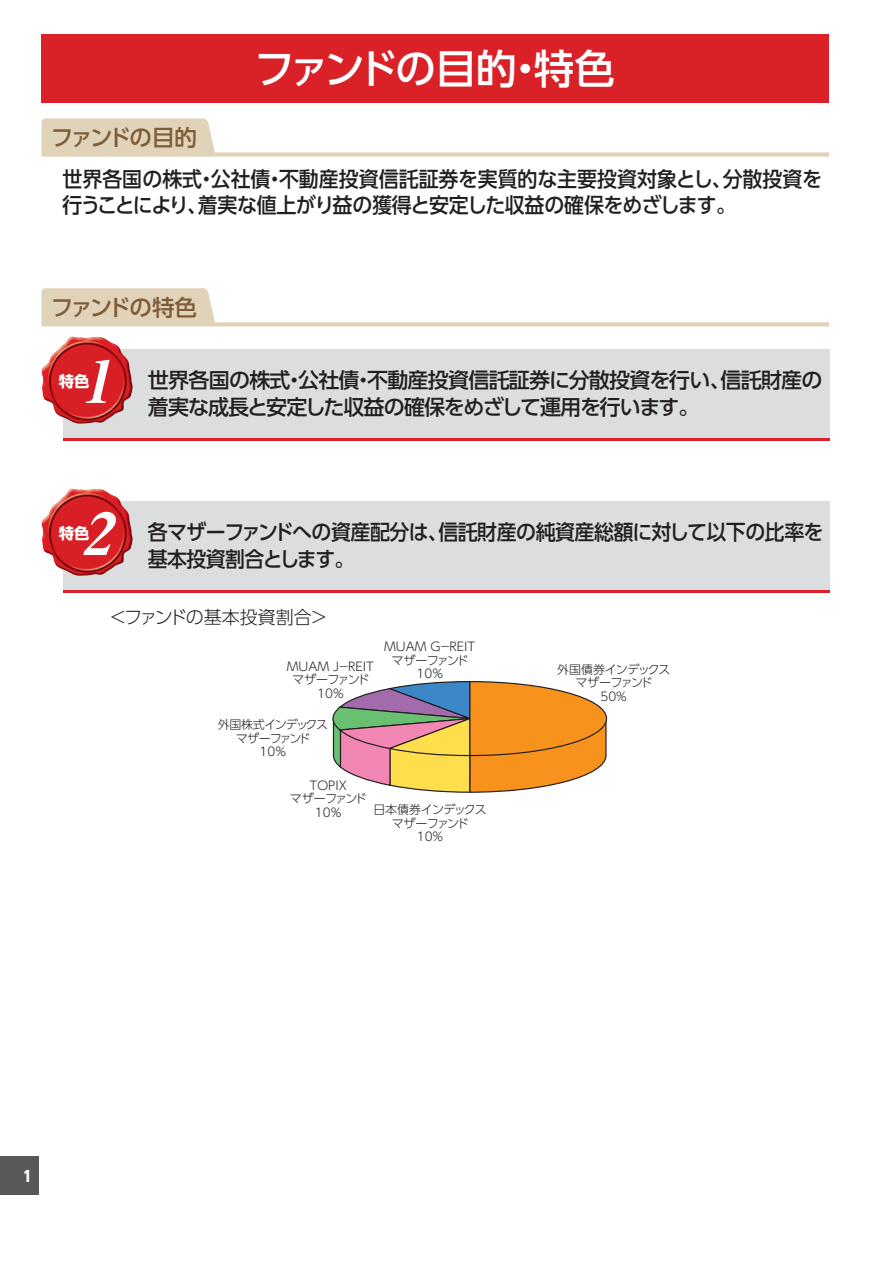
<style>
.page{position:relative;width:893px;height:1263px;background:#fff}
.page>*{position:absolute;margin:0;border:0;box-sizing:border-box;transform-origin:0 0}
.t1{font:italic 58.5px "Midashi Min Pr 5 MA31";color:#fff;scale:1.04 1}
.t2{font:500 40.5px "UD Shin Go Pro";letter-spacing:-.06em;color:#fff}
.t3{font:500 22.5px "UD Shin Go Pro";letter-spacing:-.095em;color:#7e5d36}
.t4{font:500 21px/25.5px "UD Shin Go Pro";letter-spacing:-.01em;color:#231f20;scale:.95 1}
.t5{font:500 21px/27px "UD Shin Go Pro";letter-spacing:-.035em;color:#231f20}
.t6{font:500 21px/27px "UD Shin Go Pro";letter-spacing:-.035em;color:#231f20;scale:.95 1}
.t7{font:300 18px "UD Shin Go Pro";color:#231f20}
.t8{font:700 15.3px "UD Shin Go Pro";color:#fff}
.t9{font:800 15px "UD Shin Go Pro";color:#fff;scale:.9 1}
.t10{font:300 12px/13.5px "UD Shin Go Pro";color:#231f20;text-align:center}
.t11{font:300 12px/13.5px "UD Shin Go Pro";letter-spacing:-.05em;color:#231f20;text-align:center}
.t12{font:300 12px/13.5px "UD Shin Go Pro";letter-spacing:-.085em;color:#231f20;text-align:center}
.t13{font:300 12px/13.5px "UD Shin Go Pro";letter-spacing:-.155em;color:#231f20;text-align:center}
</style>
<div class="page">
<div style="left:0;top:1157px;width:38px;height:38px;background:#57585a"></div>
<div style="left:41px;top:35px;width:788px;height:68px;background:#da2128"></div>
<svg style="left:41px;top:118px;width:788px;height:39px"></svg>
<svg style="left:41px;top:288px;width:788px;height:38px"></svg>
<div style="left:63px;top:349px;width:766px;height:92px;background:#dcdddf"></div>
<hr style="left:63px;top:438px;width:766px;height:3px;background:#da2128">
<img style="left:41px;top:337px;width:92px;height:87px">
<div style="left:63px;top:501px;width:766px;height:92px;background:#dcdddf"></div>
<hr style="left:63px;top:590px;width:766px;height:3px;background:#da2128">
<img style="left:41px;top:489px;width:92px;height:87px">
<svg style="left:332px;top:681px;width:276px;height:112px;background:#d7a468"></svg>
<h2 class="t2" style="left:254px;top:36px;width:362px">ファンドの目的・特色</h2>
<p class="t3" style="left:51px;top:119px;width:147px">ファンドの目的</p>
<p class="t4" style="left:62px;top:166px;width:801px">世界各国の株式・公社債・不動産投資信託証券を実質的な主要投資対象とし、分散投資を行うことにより、着実な値上がり益の獲得と安定した収益の確保をめざします。</p>
<p class="t3" style="left:51px;top:289px;width:148px">ファンドの特色</p>
<h1 class="t1" style="left:80px;top:336px;width:49px">1</h1>
<p class="t5" style="left:148px;top:366px;width:676px">世界各国の株式・公社債・不動産投資信託証券に分散投資を行い、信託財産の着実な成長と安定した収益の確保をめざして運用を行います。</p>
<p class="t8" style="left:59px;top:368px;width:32px">特色</p>
<h1 class="t1" style="left:80px;top:488px;width:49px">2</h1>
<p class="t6" style="left:148px;top:518px;width:713px">各マザーファンドへの資産配分は、信託財産の純資産総額に対して以下の比率を基本投資割合とします。</p>
<p class="t7" style="left:109px;top:602px;width:221px">＜ファンドの基本投資割合＞</p>
<p class="t10" style="left:384px;top:639px;width:93px">MUAM G－REITマザーファンド<br>10％</p>
<p class="t8" style="left:59px;top:520px;width:32px">特色</p>
<p class="t10" style="left:287px;top:659px;width:89px">MUAM J－REITマザーファンド<br>10％</p>
<p class="t11" style="left:557px;top:662px;width:115px">外国債券インデックスマザーファンド<br>50％</p>
<p class="t12" style="left:218px;top:717px;width:112px">外国株式インデックスマザーファンド<br>10％</p>
<p class="t13" style="left:290px;top:778px;width:79px">ＴＯＰＩＸ<br>マザーファンド<br>10％</p>
<p class="t11" style="left:373px;top:802px;width:115px">日本債券インデックスマザーファンド<br>10％</p>
<p class="t9" style="left:23px;top:1163px;width:11px">1</p>
</div>
